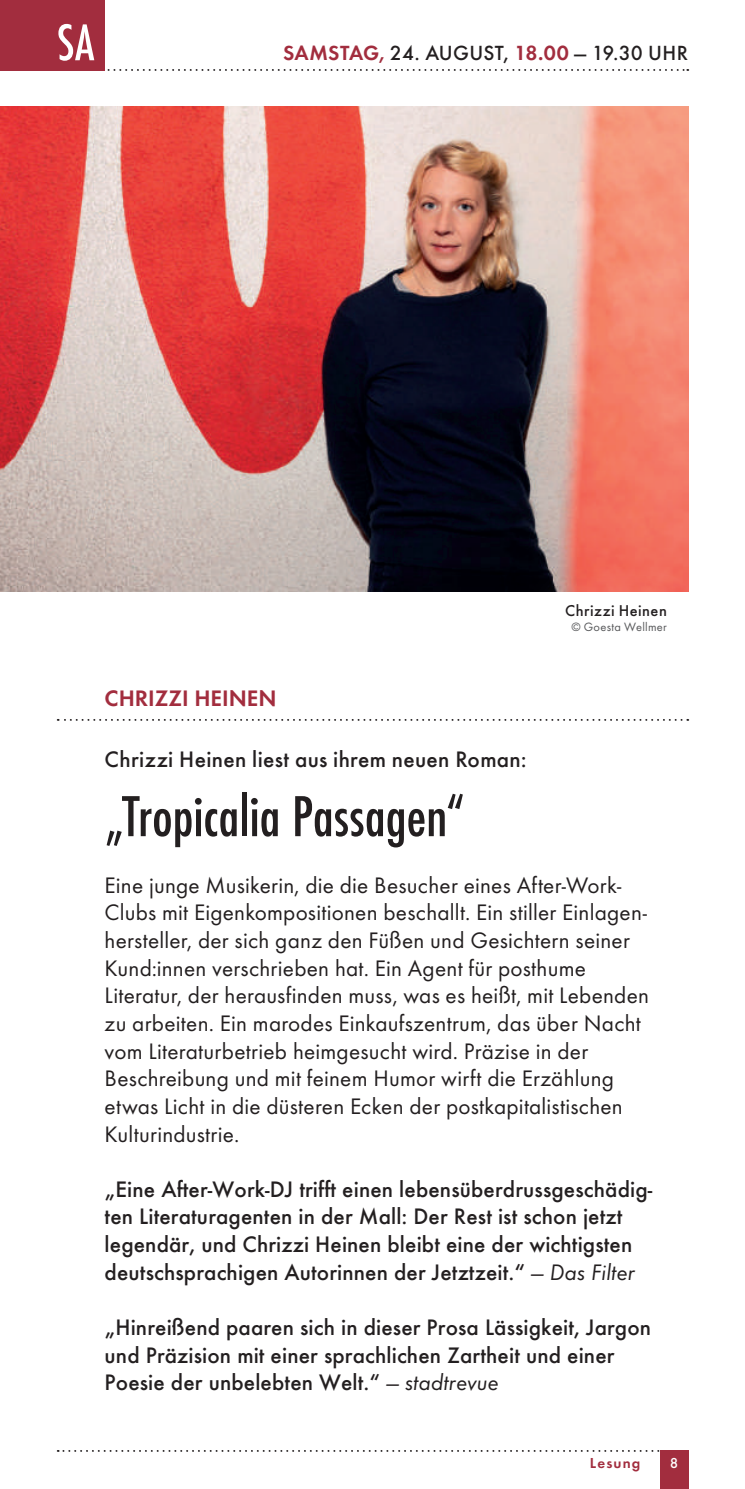
<style>
.page{position:relative;width:745px;height:1489px;background:#fff}
.page>*{position:absolute;margin:0;border:0;box-sizing:border-box;transform-origin:0 0}
.t1{font:500 condensed 60px "Futura T";letter-spacing:-.005em;color:#231f20}
.t2{font:500 condensed 53.75px "Futura T";color:#fff}
.t3{font:23.25px/27.5px "Futura T";letter-spacing:.01em;color:#231f20}
.t4{font:500 23.25px/27.8px "Futura T";letter-spacing:.005em;color:#231f20}
.t5{font:600 23.25px "Futura T";color:#a22d3e}
.t6{font:500 21.25px "Futura T";letter-spacing:.01em;color:#231f20}
.t7{font:500 16.25px "Futura T";letter-spacing:.03em;color:#231f20}
.t8{font:600 15px "Futura T";letter-spacing:.075em;color:#a22d3e}
.t9{font:500 15px "Futura T";color:#fff}
.t10{font:12.5px "Futura T";letter-spacing:.025em;color:#57585a}
.s1{font-weight:600;color:#a22d3e}
.s2{font-weight:400;font-style:italic}
</style>
<div class="page">
<svg style="left:58px;top:1450px;width:601px;height:1px"></svg>
<div style="left:659px;top:1449px;width:28px;height:39px;background:#a22d3e"></div>
<svg style="left:107px;top:69px;width:580px;height:2px"></svg>
<img style="left:0;top:106px;width:687px;height:485px">
<div style="left:521px;top:558px;width:190px;height:120px;background:#fff;opacity:.15"></div>
<div style="left:0;top:0;width:105px;height:71px;background:#a22d3e"></div>
<svg style="left:58px;top:719px;width:629px;height:1px"></svg>
<h2 class="t2" style="left:57px;top:11px;width:39px">SA</h2>
<p class="t6" style="left:283px;top:41px;width:406px"><span class="s1">SAMSTAG,</span> 24. AUGUST, <span class="s1">18.00</span> — 19.30 UHR</p>
<p class="t5" style="left:105px;top:684px;width:173px">CHRIZZI HEINEN</p>
<p class="t4" style="left:105px;top:745px;width:423px">Chrizzi Heinen liest aus ihrem neuen Roman:</p>
<h1 class="t1" style="left:105px;top:781px;width:361px">„Tropicalia Passagen“</h1>
<p class="t7" style="left:565px;top:601px;width:103px">Chrizzi Heinen</p>
<p class="t10" style="left:571px;top:619px;width:97px">© Goesta Wellmer</p>
<p class="t3" style="left:105px;top:871px;width:545px">Eine junge Musikerin, die die Besucher eines After-Work-Clubs mit Eigenkompositionen beschallt. Ein stiller Einlagen&shy;hersteller, der sich ganz den Füßen und Gesichtern seiner Kund:innen verschrieben hat. Ein Agent für posthume Literatur, der herausfinden muss, was es heißt, mit Lebenden zu arbeiten. Ein marodes Einkaufszentrum, das über Nacht vom Literaturbetrieb heimgesucht wird. Präzise in der Beschreibung und mit feinem Humor wirft die Erzählung etwas Licht in die düsteren Ecken der postkapitalistischen Kulturindustrie.</p>
<p class="t4" style="left:105px;top:1174px;width:548px">„Eine After-Work-DJ trifft einen lebensüberdrussgeschädig&shy;ten Literaturagenten in der Mall: Der Rest ist schon jetzt legendär, und Chrizzi Heinen bleibt eine der wichtigsten deutschsprachigen Autorinnen der Jetztzeit.“ <span class="s2">— Das Filter</span></p>
<p class="t4" style="left:105px;top:1313px;width:547px">„Hinreißend paaren sich in dieser Prosa Lässigkeit, Jargon und Präzision mit einer sprachlichen Zartheit und einer<br>Poesie der unbelebten Welt.“ <span class="s2">— stadtrevue</span></p>
<p class="t8" style="left:589px;top:1453px;width:52px">Lesung</p>
<p class="t9" style="left:669px;top:1453px;width:10px">8</p>
</div>
